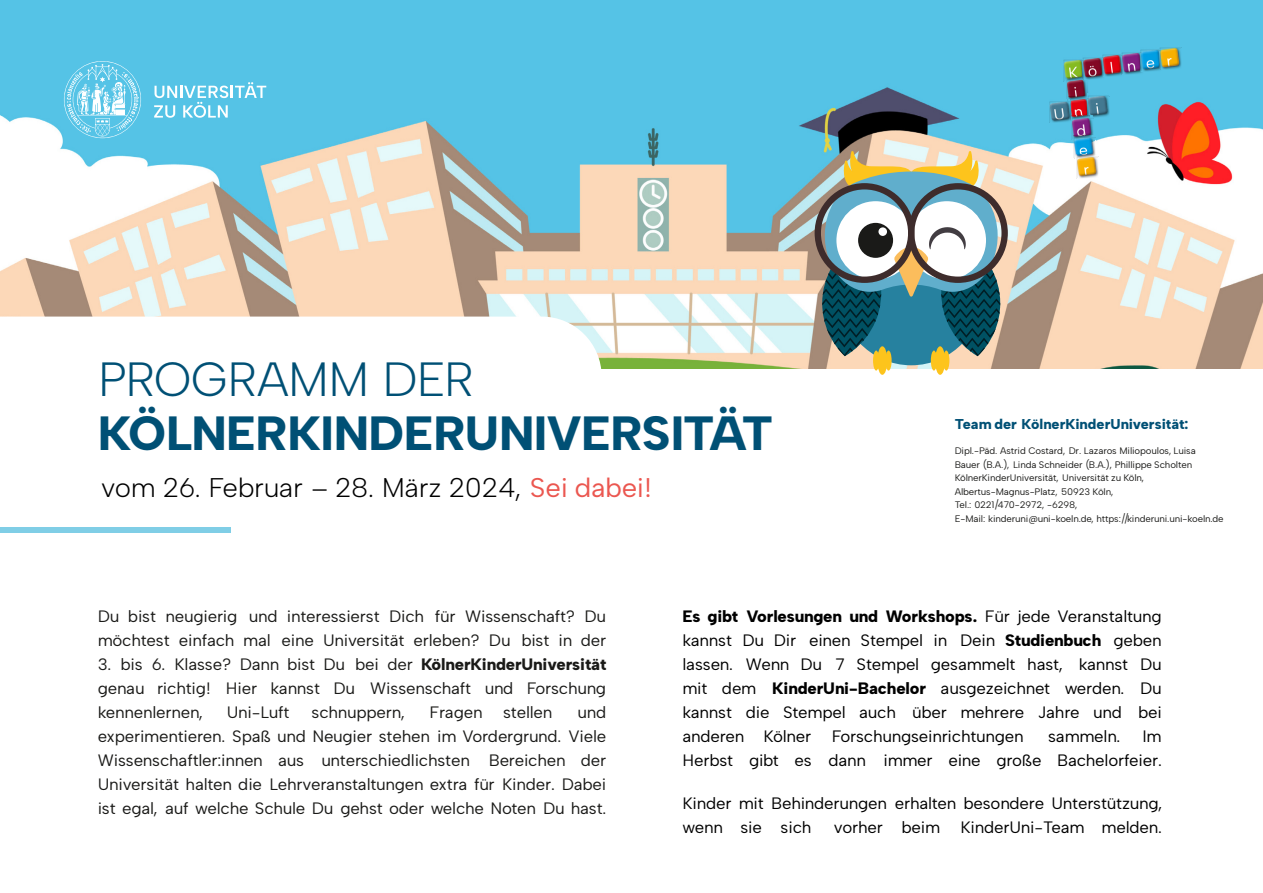
<style>
.page{position:relative;width:1263px;height:893px;background:#fff}
.page>*{position:absolute;margin:0;border:0;box-sizing:border-box;transform-origin:0 0}
.t1{font:800 48px "Albert Sans";letter-spacing:-.015em;color:#005075}
.t2{font:300 48px "Albert Sans";letter-spacing:-.02em;color:#005075}
.t3{font:300 27px "Albert Sans";letter-spacing:-.02em;color:#000}
.t4{font:16.5px/24px "Albert Sans";letter-spacing:-.01em;color:#1a1a18;text-align:justify}
.t5{font:16.5px/24px "Albert Sans";letter-spacing:-.015em;color:#000;text-align:justify}
.t6{font:800 14.25px "Albert Sans";color:#005075}
.t7{font:9.45px/13.5px "Albert Sans";letter-spacing:-.015em;color:#1a1a18}
.s1{font-weight:400;color:#eb5750}
.s2{font-weight:800}
</style>
<div class="page">
<img style="left:0;top:0;width:1263px;height:370px">
<svg style="left:154px;top:82px;width:112px;height:36px"></svg>
<svg style="left:64px;top:61px;width:77px;height:77px"></svg>
<div style="left:873px;top:351px;width:6px;height:20px;background:#fdc41c;border-radius:50%"></div>
<div style="left:885px;top:351px;width:7px;height:20px;background:#fdc41c;border-radius:50%"></div>
<div style="left:877px;top:346px;width:10px;height:29px;background:#fdc41c;border-radius:50%"></div>
<div style="left:931px;top:351px;width:6px;height:20px;background:#fdc41c;border-radius:50%"></div>
<div style="left:943px;top:351px;width:6px;height:20px;background:#fdc41c;border-radius:50%"></div>
<div style="left:935px;top:346px;width:10px;height:29px;background:#fdc41c;border-radius:50%"></div>
<svg style="left:815px;top:150px;width:193px;height:206px"></svg>
<svg style="left:0;top:317px;width:602px;height:53px"></svg>
<img style="left:1063px;top:58px;width:20px;height:23px">
<img style="left:1087px;top:80px;width:1px;height:16px">
<img style="left:1066px;top:77px;width:21px;height:22px">
<img style="left:1068px;top:96px;width:42px;height:23px">
<img style="left:1050px;top:102px;width:21px;height:21px">
<img style="left:1071px;top:118px;width:22px;height:22px">
<img style="left:1049px;top:99px;width:21px;height:23px">
<img style="left:1088px;top:94px;width:20px;height:23px">
<img style="left:1071px;top:116px;width:21px;height:23px">
<img style="left:1074px;top:138px;width:21px;height:21px">
<img style="left:1074px;top:135px;width:20px;height:23px">
<img style="left:1077px;top:157px;width:21px;height:21px">
<img style="left:1083px;top:78px;width:21px;height:1px">
<img style="left:1076px;top:154px;width:21px;height:23px">
<img style="left:1083px;top:55px;width:41px;height:23px">
<img style="left:1102px;top:53px;width:21px;height:23px">
<img style="left:1122px;top:73px;width:21px;height:1px">
<img style="left:1121px;top:50px;width:41px;height:23px">
<img style="left:1140px;top:48px;width:21px;height:23px">
<img style="left:1160px;top:48px;width:22px;height:21px">
<img style="left:1160px;top:45px;width:20px;height:23px">
<h1 class="t2" style="left:98px;top:350px;width:377px">PROGRAMM DER</h1>
<h1 class="t1" style="left:98px;top:404px;width:677px">KÖLNERKINDERUNIVERSITÄT</h1>
<h2 class="t3" style="left:101px;top:471px;width:553px">vom 26. Februar – 28. März 2024, <span class="s1">Sei dabei!</span></h2>
<p class="t6" style="left:955px;top:415px;width:235px">Team der KölnerKinderUniversität:</p>
<p class="t7" style="left:955px;top:444px;width:270px">Dipl.-Päd. Astrid Costard, Dr. Lazaros Miliopoulos, Luisa<br>Bauer (B.A.), Linda Schneider (B.A.), Phillippe Scholten KölnerKinderUniversität, Universität zu Köln, Albertus-Magnus-Platz, 50923 Köln,<br>Tel.: 0221/470-2972, -6298,<br>E-Mail: kinderuni@uni-koeln.de, https://kinderuni.uni-koeln.de</p>
<p class="t4" style="left:98px;top:604px;width:510px">Du bist neugierig und interessierst Dich für Wissenschaft? Du möchtest einfach mal eine Universität erleben? Du bist in der</p>
<p class="t4" style="left:98px;top:652px;width:510px">3. bis 6. Klasse? Dann bist Du bei der <span class="s2">KölnerKinderUniversität </span>genau richtig! Hier kannst Du Wissenschaft und Forschung kennenlernen,</p>
<p class="t4" style="left:227px;top:700px;width:64px">Uni-Luft</p>
<p class="t4" style="left:312px;top:700px;width:94px">schnuppern,</p>
<p class="t4" style="left:429px;top:700px;width:125px">Fragen stellen</p>
<p class="t4" style="left:98px;top:700px;width:510px;text-indent:480px">und experimentieren. Spaß und Neugier stehen im Vordergrund. Viele Wissenschaftler:innen aus unterschiedlichsten Bereichen der Universität halten die Lehrveranstaltungen extra für Kinder. Dabei ist egal, auf welche Schule Du gehst oder welche Noten Du hast.</p>
<p class="t5" style="left:682px;top:604px;width:481px"><span class="s2">Es gibt Vorlesungen und Workshops.</span> Für jede Veranstaltung kannst Du Dir einen Stempel in Dein <span class="s2">Studienbuch</span> geben lassen. Wenn Du 7 Stempel gesammelt hast, kannst Du mit dem <span class="s2">KinderUni-Bachelor</span> ausgezeichnet werden. Du kannst die Stempel auch über mehrere Jahre und bei anderen Kölner Forschungseinrichtungen</p>
<p class="t5" style="left:1048px;top:724px;width:74px">sammeln.</p>
<p class="t5" style="left:682px;top:724px;width:481px;text-align:right">Im<br>Herbst gibt es dann immer eine große Bachelorfeier.</p>
<p class="t5" style="left:682px;top:792px;width:481px">Kinder mit Behinderungen erhalten besondere Unterstützung, wenn sie sich</p>
<p class="t5" style="left:834px;top:816px;width:329px">vorher beim KinderUni-Team melden.</p>
</div>
